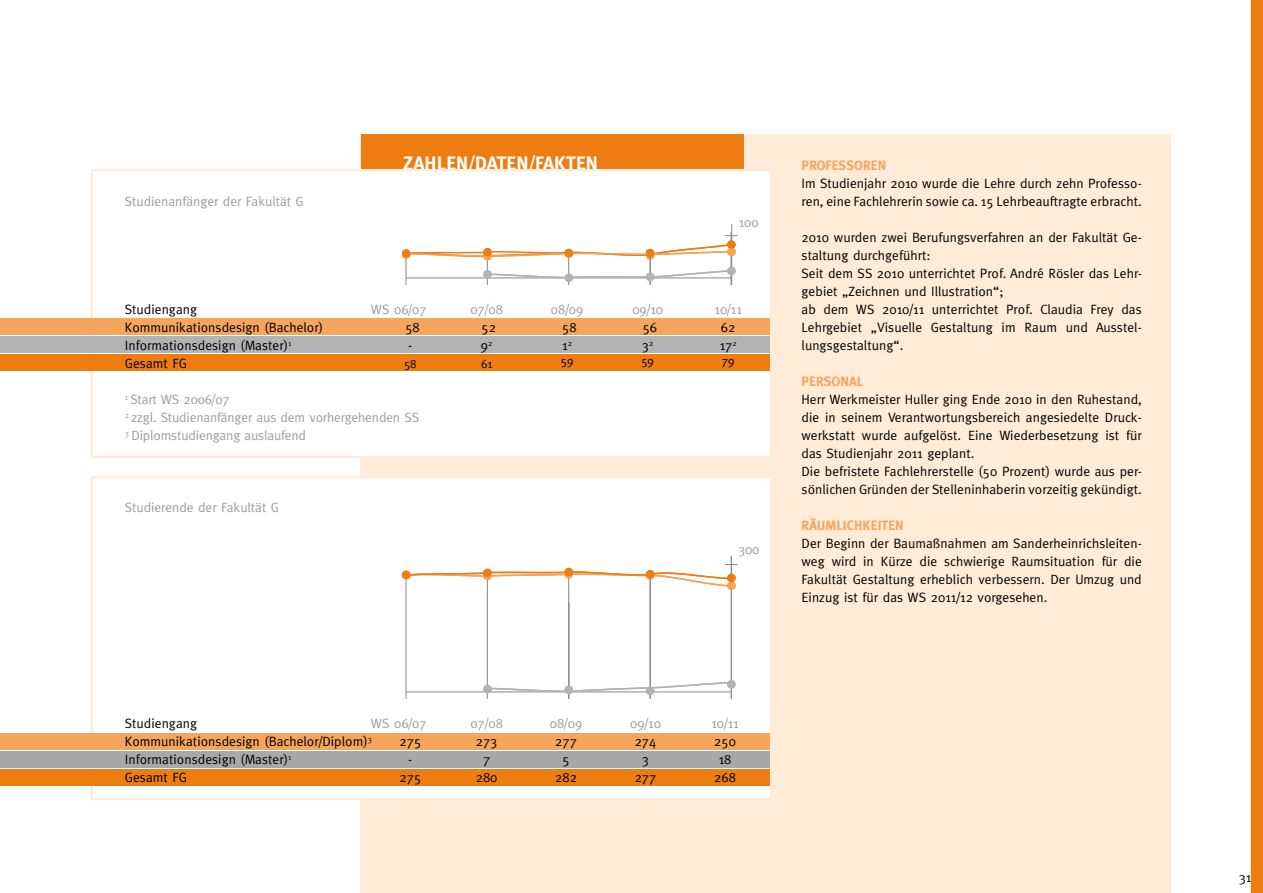
<style>
.page{position:relative;width:1263px;height:893px;background:#fff}
.page>*{position:absolute;margin:0;border:0;box-sizing:border-box;transform-origin:0 0}
.t1{font:700 19.5px "Meta";letter-spacing:.005em;color:#fff}
.t2{font:13.5px/18px "Meta";letter-spacing:.005em;color:#000}
.t3{font:13.5px/18px "Meta";letter-spacing:-.01em;color:#9c9d9f;text-align:center}
.t4{font:12px "Meta";letter-spacing:-.01em;color:#000}
.s1{font-weight:700;color:#f5a65c}
.s2{color:#000}
.s3{color:#9c9d9f}
</style>
<div class="page">
<div style="left:1251px;top:0;width:12px;height:893px;background:#ee7d11"></div>
<div style="left:361px;top:134px;width:810px;height:759px;background:#feebd8"></div>
<div style="left:361px;top:134px;width:382px;height:36px;background:#ee7d11"></div>
<div style="left:89px;top:168px;width:681px;height:291px;background:#fff"></div>
<hr style="left:406px;top:253px;width:1px;height:32px;background:#87888a">
<div style="left:89px;top:475px;width:681px;height:326px;background:#fff"></div>
<div style="left:0;top:733px;width:770px;height:17px;background:#f5a65c"></div>
<div style="left:0;top:751px;width:770px;height:17px;background:#a7a8aa"></div>
<div style="left:0;top:769px;width:770px;height:16px;background:#ee7d11"></div>
<div style="left:0;top:318px;width:770px;height:17px;background:#f5a65c"></div>
<div style="left:0;top:336px;width:770px;height:17px;background:#b1b3b4"></div>
<div style="left:0;top:354px;width:770px;height:16px;background:#ee7d11"></div>
<hr style="left:487px;top:572px;width:1px;height:127px;background:#87888a">
<hr style="left:568px;top:573px;width:1px;height:126px;background:#87888a">
<hr style="left:406px;top:572px;width:1px;height:127px;background:#87888a">
<hr style="left:406px;top:691px;width:325px;height:1px;background:#87888a">
<hr style="left:487px;top:252px;width:1px;height:33px;background:#87888a">
<hr style="left:568px;top:254px;width:1px;height:31px;background:#87888a">
<hr style="left:406px;top:278px;width:325px;height:1px;background:#87888a">
<svg style="left:725px;top:235px;width:13px;height:1px"></svg>
<hr style="left:731px;top:556px;width:1px;height:143px;background:#87888a">
<div style="left:727px;top:581px;width:9px;height:9px;background:#f3a458;border-radius:50%"></div>
<hr style="left:569px;top:603px;width:1px;height:96px;background:#87888a">
<hr style="left:650px;top:574px;width:1px;height:125px;background:#87888a">
<svg style="left:488px;top:681px;width:246px;height:13px;background:#ebebeb"></svg>
<svg style="left:407px;top:564px;width:331px;height:23px;background:#fceee1"></svg>
<div style="left:727px;top:574px;width:9px;height:8px;background:#ee7d11;border-radius:50%"></div>
<div style="left:727px;top:680px;width:9px;height:9px;background:#b1b3b4;border-radius:50%"></div>
<div style="left:646px;top:570px;width:8px;height:8px;background:#ee7d11;border-radius:50%"></div>
<div style="left:646px;top:686px;width:8px;height:9px;background:#b1b3b4;border-radius:50%"></div>
<svg style="left:564px;top:570px;width:9px;height:8px"></svg>
<div style="left:483px;top:572px;width:9px;height:8px;background:#f3a458;border-radius:50%"></div>
<div style="left:564px;top:568px;width:9px;height:8px;background:#ee7d11;border-radius:50%"></div>
<div style="left:402px;top:571px;width:8px;height:8px;background:#ee7d11;border-radius:50%"></div>
<div style="left:483px;top:569px;width:9px;height:8px;background:#ee7d11;border-radius:50%"></div>
<div style="left:564px;top:686px;width:9px;height:8px;background:#b1b3b4;border-radius:50%"></div>
<div style="left:483px;top:685px;width:9px;height:8px;background:#b1b3b4;border-radius:50%"></div>
<div style="left:402px;top:250px;width:8px;height:9px;background:#f3a458;border-radius:50%"></div>
<div style="left:483px;top:252px;width:9px;height:8px;background:#f3a458;border-radius:50%"></div>
<svg style="left:487px;top:269px;width:247px;height:11px;background:#e9eaea"></svg>
<hr style="left:650px;top:254px;width:1px;height:31px;background:#87888a">
<hr style="left:731px;top:224px;width:1px;height:61px;background:#87888a">
<svg style="left:404px;top:243px;width:330px;height:16px;background:#fbe7d4"></svg>
<div style="left:727px;top:240px;width:9px;height:9px;background:#ee7d11;border-radius:50%"></div>
<div style="left:727px;top:267px;width:9px;height:8px;background:#b1b3b4;border-radius:50%"></div>
<div style="left:646px;top:249px;width:8px;height:8px;background:#ee7d11;border-radius:50%"></div>
<div style="left:564px;top:249px;width:9px;height:8px;background:#ee7d11;border-radius:50%"></div>
<div style="left:402px;top:249px;width:8px;height:9px;background:#ee7d11;border-radius:50%"></div>
<div style="left:483px;top:248px;width:9px;height:8px;background:#ee7d11;border-radius:50%"></div>
<div style="left:646px;top:273px;width:8px;height:8px;background:#b1b3b4;border-radius:50%"></div>
<div style="left:564px;top:273px;width:9px;height:9px;background:#b1b3b4;border-radius:50%"></div>
<div style="left:483px;top:270px;width:9px;height:9px;background:#b1b3b4;border-radius:50%"></div>
<p class="t1" style="left:403px;top:152px;width:196px">ZAHLEN/DATEN/FAKTEN</p>
<p class="t2" style="left:801px;top:156px;width:342px"><span class="s1">PROFESSOREN<br></span>Im Studienjahr 2010 wurde die Lehre durch zehn Professo&shy;ren, eine Fachlehrerin sowie ca. 15 Lehrbeauftragte erbracht.</p>
<p class="t2" style="left:801px;top:228px;width:342px">2010 wurden zwei Berufungsverfahren an der Fakultät Ge&shy;staltung durchgeführt:<br>Seit dem SS 2010 unterrichtet Prof. André Rösler das Lehr&shy;gebiet „Zeichnen und Illustration“;<br>ab dem WS 2010/11 unterrichtet Prof. Claudia Frey das Lehrgebiet „Visuelle Gestaltung im Raum und Ausstel&shy;lungsgestaltung“.</p>
<p class="t2" style="left:801px;top:372px;width:342px"><span class="s1">PERSONAL<br></span>Herr Werkmeister Huller ging Ende 2010 in den Ruhestand, die in seinem Verantwortungsbereich angesiedelte Druck&shy;werkstatt wurde aufgelöst. Eine Wiederbesetzung ist für das Studienjahr 2011 geplant.<br>Die befristete Fachlehrerstelle (50 Prozent) wurde aus per&shy;sönlichen Gründen der Stelleninhaberin vorzeitig gekündigt.</p>
<p class="t2" style="left:801px;top:516px;width:342px"><span class="s1">RÄUMLICHKEITEN<br></span>Der Beginn der Baumaßnahmen am Sanderheinrichsleiten&shy;weg wird in Kürze die schwierige Raumsituation für die Fakultät Gestaltung erheblich verbessern. Der Umzug und Einzug ist für das WS 2011/12 vorgesehen.</p>
<p class="t3" style="left:125px;top:192px;width:180px">Studienanfänger der Fakultät G</p>
<p class="t3" style="left:739px;top:213px;width:21px">100</p>
<p class="t3" style="left:551px;top:300px;width:34px">08/09<br><span class="s2">58<br>1</span><sup>2</sup></p>
<p class="t4" style="left:561px;top:354px;width:14px">59</p>
<p class="t3" style="left:470px;top:300px;width:34px">07/08<br><span class="s2">52<br>9</span><sup>2</sup></p>
<p class="t4" style="left:481px;top:357px;width:13px">61</p>
<p class="t2" style="left:125px;top:300px;width:74px">Studiengang</p>
<p class="t3" style="left:371px;top:300px;width:57px">WS 06/07</p>
<p class="t2" style="left:125px;top:318px;width:200px">Kommunikationsdesign (Bachelor)<br>Informationsdesign (Master)<sup>1<br></sup>Gesamt FG</p>
<p class="t3" style="left:125px;top:390px;width:296px;text-align:left"><sup>1</sup> Start WS 2006/07<br><sup>2</sup> zzgl. Studienanfänger aus dem vorhergehenden SS<br><sup>3</sup> Diplomstudiengang auslaufend</p>
<p class="t3" style="left:715px;top:300px;width:29px">10/11<br><span class="s2">62<br>17</span><sup>2</sup></p>
<p class="t4" style="left:722px;top:354px;width:14px">79</p>
<p class="t3" style="left:632px;top:300px;width:32px">09/10<br><span class="s2">56<br>3</span><sup>2</sup></p>
<p class="t4" style="left:641px;top:354px;width:14px">59</p>
<p class="t2" style="left:405px;top:318px;width:16px">58 -</p>
<p class="t4" style="left:404px;top:357px;width:14px">58</p>
<p class="t3" style="left:125px;top:498px;width:156px">Studierende der Fakultät G</p>
<p class="t3" style="left:738px;top:540px;width:23px">300</p>
<p class="t2" style="left:125px;top:714px;width:303px;text-indent:246px"><span class="s3">WS 06/07<br></span>Kommunikationsdesign (Bachelor/Diplom)<sup>3<br></sup>Informationsdesign (Master)<sup>1<br></sup>Gesamt FG</p>
<p class="t2" style="left:125px;top:714px;width:74px">Studiengang</p>
<p class="t2" style="left:399px;top:732px;width:23px;text-align:center">275 -<br>275</p>
<p class="t2" style="left:470px;top:714px;width:34px;text-align:center"><span class="s3">07/08<br></span>273<br>7<br>280</p>
<p class="t2" style="left:550px;top:714px;width:34px;text-align:center"><span class="s3">08/09<br></span>277<br>5<br>282</p>
<p class="t2" style="left:630px;top:714px;width:32px;text-align:center"><span class="s3">09/10<br></span>274<br>3<br>277</p>
<p class="t2" style="left:711px;top:714px;width:29px;text-align:center"><span class="s3">10/11<br></span>250<br>18<br>268</p>
<p class="t2" style="left:1239px;top:869px;width:14px">31</p>
</div>
